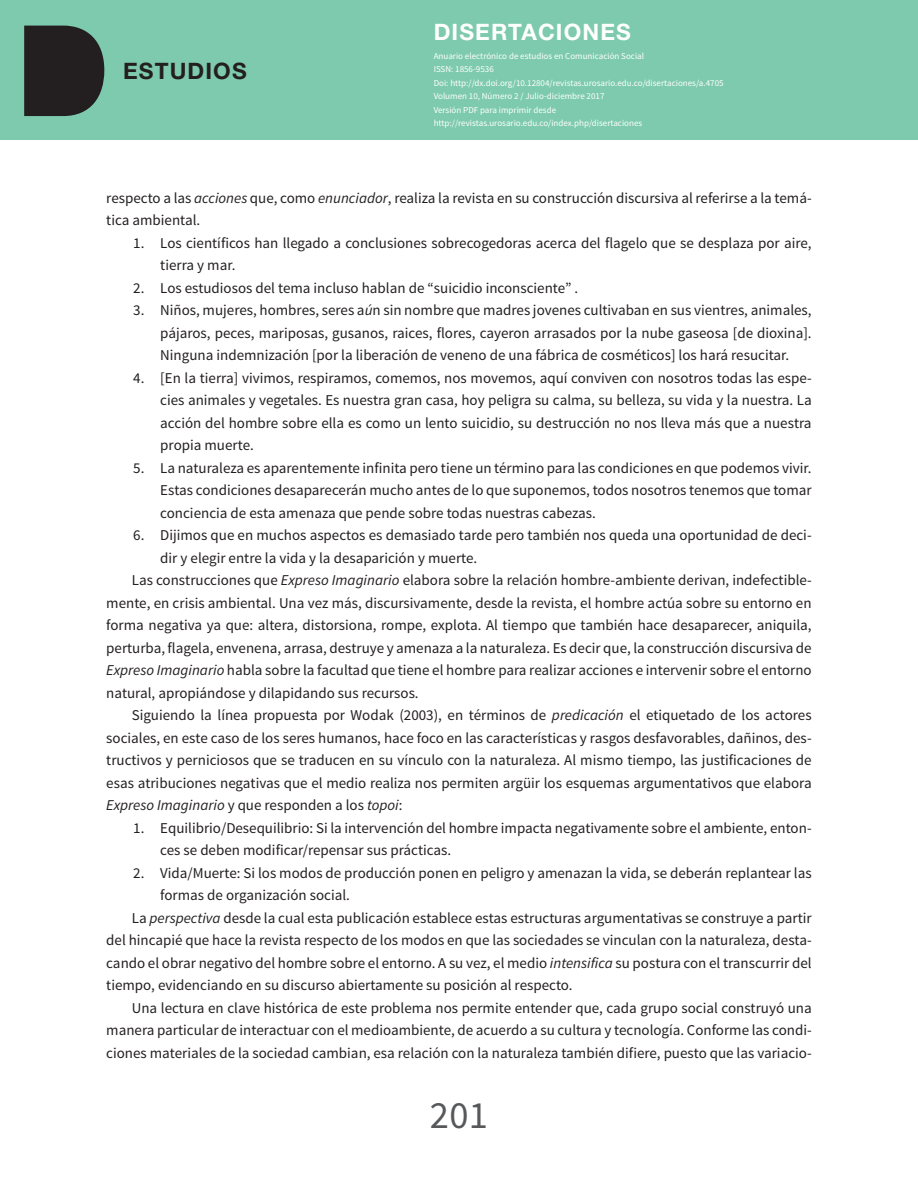
<style>
.page{position:relative;width:918px;height:1188px;background:#fff}
.page>*{position:absolute;margin:0;border:0;box-sizing:border-box;transform-origin:0 0}
.t1{font:38.4px "Source Sans Pro";color:#57585a}
.t2{font:700 22.65px "Helvetica Neue LT Std";letter-spacing:.05em;color:#fff}
.t3{font:700 22.65px "Helvetica Neue LT Std";letter-spacing:.05em;color:#231f20}
.p2{font:15px/22.5px "Source Sans Pro";color:#231f20;text-align:justify}
.t4{font:9px/13.5px "Source Sans Pro";color:#fff}
.s1{font-style:inherit}
.s2{font-style:italic}
</style>
<div class="page">
<div style="left:0;top:0;width:918px;height:139px;background:#7dcaae"></div>
<svg style="left:24px;top:26px;width:80px;height:90px;background:#2b2e2d"></svg>
<h2 class="t3" style="left:123px;top:57px;width:125px">ESTUDIOS</h2>
<h2 class="t2" style="left:434px;top:18px;width:199px">DISERTACIONES</h2>
<p class="t4" style="left:434px;top:49px;width:292px">Anuario electrónico de estudios en Comunicación Social<br><span class="s1">ISSN</span>: 1856-9536<br>Doi: http://dx.doi.org/10.12804/revistas.urosario.edu.co/disertaciones/a.4705<br>Volumen 10, Número 2 / Julio-diciembre 2017<br>Versión <span class="s1">PDF</span> para imprimir desde http://revistas.urosario.edu.co/index.php/disertaciones</p>
<p class="p2" style="left:106px;top:187px;width:707px">respecto a las <span class="s2">acciones</span> que, como <span class="s2">enunciador</span>, realiza la revista en su construcción discursiva al referirse a la temá&shy;tica ambiental.</p>
<p class="p2" style="left:160px;top:232px;width:653px;text-indent:-27px">1. Los científicos han llegado a conclusiones sobrecogedoras acerca del flagelo que se desplaza por aire, tierra y mar.</p>
<p class="p2" style="left:133px;top:277px;width:447px">2. Los estudiosos del tema incluso hablan de “suicidio inconsciente” .</p>
<p class="p2" style="left:160px;top:299px;width:653px;text-indent:-27px">3. Niños, mujeres, hombres, seres a<span class="s2">ú</span>n sin nombre que madres jovenes cultivaban en sus vientres, animales, pájaros, peces, mariposas, gusanos, raices, flores, cayeron arrasados por la nube gaseosa [de dioxina].<br>Ninguna indemnización [por la liberación de veneno de una fábrica de cosméticos] los hará resucitar.</p>
<p class="p2" style="left:160px;top:367px;width:653px;text-indent:-27px">4. [En la tierra] vivimos, respiramos, comemos, nos movemos, aquí conviven con nosotros todas las espe&shy;cies animales y vegetales. Es nuestra gran casa, hoy peligra su calma, su belleza, su vida y la nuestra. La acción del hombre sobre ella es como un lento suicidio, su destrucción no nos lleva más que a nuestra propia muerte.</p>
<p class="p2" style="left:160px;top:457px;width:653px;text-indent:-27px">5. La naturaleza es aparentemente infinita pero tiene un término para las condiciones en que podemos vivir.<br>Estas condiciones desaparecerán mucho antes de lo que suponemos, todos nosotros tenemos que tomar conciencia de esta amenaza que pende sobre todas nuestras cabezas.</p>
<p class="p2" style="left:160px;top:524px;width:653px;text-indent:-27px">6. Dijimos que en muchos aspectos es demasiado tarde pero también nos queda una oportunidad de deci&shy;dir y elegir entre la vida y la desaparición y muerte.</p>
<p class="p2" style="left:106px;top:569px;width:707px;text-indent:26px">Las construcciones que <span class="s2">Expreso Imaginario</span> elabora sobre la relación hombre-ambiente derivan, indefectible&shy;mente, en crisis ambiental. Una vez más, discursivamente, desde la revista, el hombre actúa sobre su entorno en forma negativa ya que: altera, distorsiona, rompe, explota. Al tiempo que también hace desaparecer, aniquila, perturba, flagela, envenena, arrasa, destruye y amenaza a la naturaleza. Es decir que, la construcción discursiva de <span class="s2">Expreso Imaginario</span> habla sobre la facultad que tiene el hombre para realizar acciones e intervenir sobre el entorno natural, apropiándose y dilapidando sus recursos.</p>
<p class="p2" style="left:106px;top:704px;width:707px;text-indent:26px">Siguiendo la línea propuesta por Wodak (2003), en términos de <span class="s2">predicación</span> el etiquetado de los actores sociales, en este caso de los seres humanos, hace foco en las características y rasgos desfavorables, dañinos, des&shy;tructivos y perniciosos que se traducen en su vínculo con la naturaleza. Al mismo tiempo, las justificaciones de esas atribuciones negativas que el medio realiza nos permiten argüir los esquemas argumentativos que elabora <span class="s2">Expreso Imaginario</span> y que responden a los <span class="s2">topoi</span>:</p>
<p class="p2" style="left:160px;top:817px;width:653px;text-indent:-27px">1. Equilibrio/Desequilibrio: Si la intervención del hombre impacta negativamente sobre el ambiente, enton&shy;ces se deben modificar/repensar sus prácticas.</p>
<p class="p2" style="left:160px;top:862px;width:653px;text-indent:-27px">2. Vida/Muerte: Si los modos de producción ponen en peligro y amenazan la vida, se deberán replantear las formas de organización social.</p>
<p class="p2" style="left:106px;top:907px;width:707px;text-indent:26px">La <span class="s2">perspectiva</span> desde la cual esta publicación establece estas estructuras argumentativas se construye a partir del hincapié que hace la revista respecto de los modos en que las sociedades se vinculan con la naturaleza, desta&shy;cando el obrar negativo del hombre sobre el entorno. A su vez, el medio <span class="s2">intensifica</span> su postura con el transcurrir del tiempo, evidenciando en su discurso abiertamente su posición al respecto.</p>
<p class="p2" style="left:106px;top:997px;width:707px;text-indent:26px">Una lectura en clave histórica de este problema nos permite entender que, cada grupo social construyó una manera particular de interactuar con el medioambiente, de acuerdo a su cultura y tecnología. Conforme las condi&shy;ciones materiales de la sociedad cambian, esa relación con la naturaleza también difiere, puesto que las variacio-</p>
<h1 class="t1" style="left:430px;top:1092px;width:60px">201</h1>
</div>
